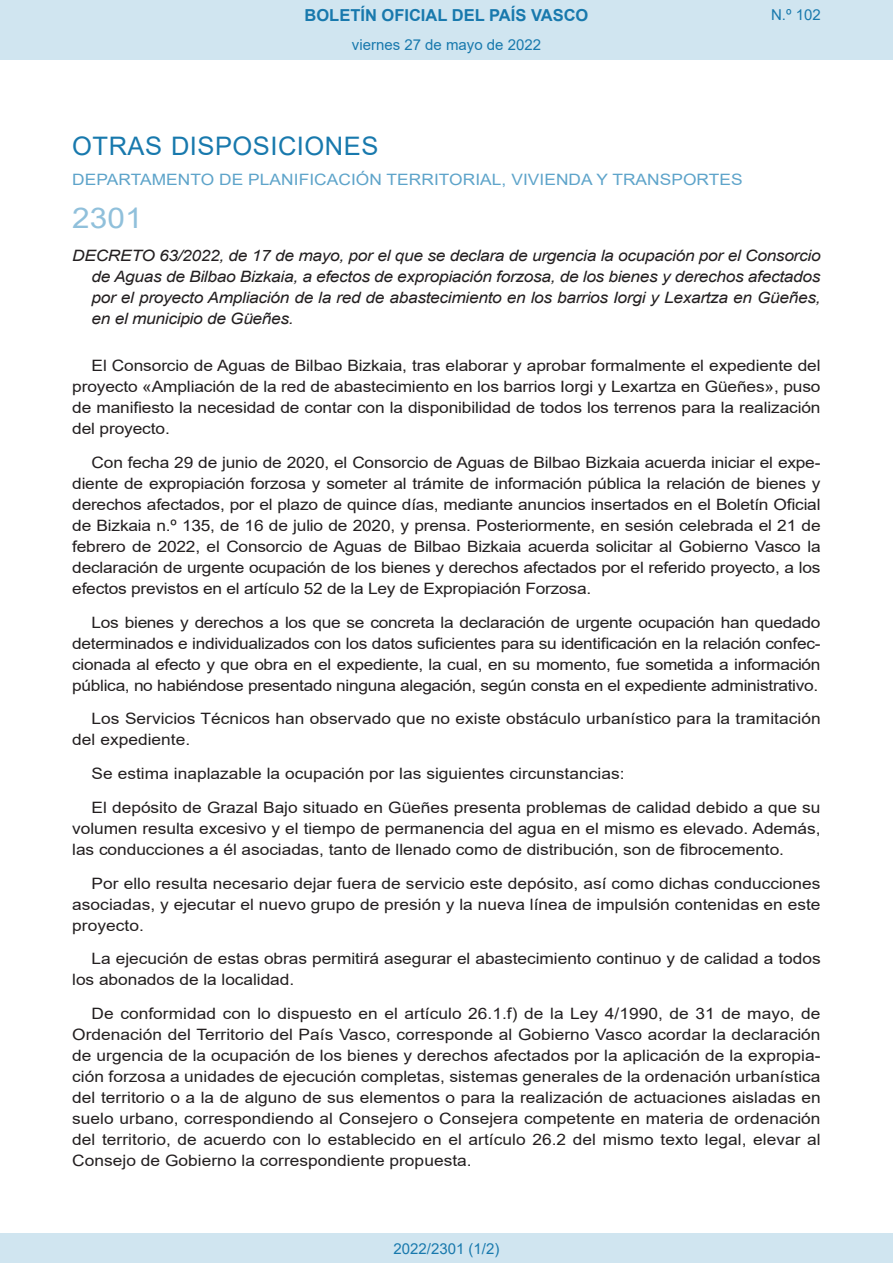
<style>
.page{position:relative;width:893px;height:1263px;background:#fff}
.page>*{position:absolute;margin:0;border:0;box-sizing:border-box;transform-origin:0 0}
.BOPVOrden{font:28.5px "Arial";color:#90c0db;scale:1.11 1}
.BOPVSeccion{font:25.5px "Arial";letter-spacing:.02em;color:#1879ad}
.t1{font:700 16.5px "Arial";color:#1879ad}
.BOPVDetalle{font:15.6px/21px "Arial";letter-spacing:-.005em;color:#231f20;text-align:justify;scale:1.11 1}
.BOPVTitulo{font:italic 15.6px/21px "Arial";letter-spacing:-.02em;color:#231f20;text-align:justify;scale:1.11 1}
.BOPVOrganismo{font:15.6px "Arial";letter-spacing:.005em;color:#5ea4ca;scale:1.11 1}
.Paginacion_Centro{font:15px "Arial";color:#1879ad}
</style>
<div class="page">
<div style="left:0;top:0;width:893px;height:60px;background:#d0e5f0"></div>
<div style="left:0;top:1233px;width:893px;height:30px;background:#d0e5f0"></div>
<p class="t1" style="left:305px;top:3px;width:285px">BOLETÍN OFICIAL DEL PAÍS VASCO</p>
<p class="Paginacion_Centro" style="left:352px;top:35px;width:191px">viernes 27 de mayo de 2022</p>
<p class="Paginacion_Centro" style="left:771px;top:5px;width:51px">N.º 102</p>
<p class="BOPVSeccion" style="left:72px;top:128px;width:308px">OTRAS DISPOSICIONES</p>
<p class="BOPVOrganismo" style="left:72px;top:169px;width:605px">DEPARTAMENTO DE PLANIFICACIÓN TERRITORIAL, VIVIENDA Y TRANSPORTES</p>
<p class="BOPVOrden" style="left:72px;top:198px;width:65px">2301</p>
<p class="BOPVTitulo" style="left:92px;top:246px;width:658px;text-indent:-19px">DECRETO 63/2022, de 17 de mayo, por el que se declara de urgencia la ocupación por el Consorcio de Aguas de Bilbao Bizkaia, a efectos de expropiación forzosa, de los bienes y derechos afectados por el proyecto Ampliación de la red de abastecimiento en los barrios Iorgi y Lexartza en Güeñes, en el municipio de Güeñes.</p>
<p class="BOPVDetalle" style="left:72px;top:355px;width:676px;text-indent:19px">El Consorcio de Aguas de Bilbao Bizkaia, tras elaborar y aprobar formalmente el expediente del proyecto «Ampliación de la red de abastecimiento en los barrios Iorgi y Lexartza en Güeñes», puso de manifiesto la necesidad de contar con la disponibilidad de todos los terrenos para la realización del proyecto.</p>
<p class="BOPVDetalle" style="left:72px;top:452px;width:676px;text-indent:19px">Con fecha 29 de junio de 2020, el Consorcio de Aguas de Bilbao Bizkaia acuerda iniciar el expe&shy;diente de expropiación forzosa y someter al trámite de información pública la relación de bienes y derechos afectados, por el plazo de quince días, mediante anuncios insertados en el Boletín Oficial de Bizkaia n.º 135, de 16 de julio de 2020, y prensa. Posteriormente, en sesión celebrada el 21 de febrero de 2022, el Consorcio de Aguas de Bilbao Bizkaia acuerda solicitar al Gobierno Vasco la declaración de urgente ocupación de los bienes y derechos afectados por el referido proyecto, a los efectos previstos en el artículo 52 de la Ley de Expropiación Forzosa.</p>
<p class="BOPVDetalle" style="left:72px;top:611px;width:676px;text-indent:19px">Los bienes y derechos a los que se concreta la declaración de urgente ocupación han quedado determinados e individualizados con los datos suficientes para su identificación en la relación confec&shy;cionada al efecto y que obra en el expediente, la cual, en su momento, fue sometida a información pública, no habiéndose presentado ninguna alegación, según consta en el expediente administrativo.</p>
<p class="BOPVDetalle" style="left:72px;top:708px;width:676px;text-indent:19px">Los Servicios Técnicos han observado que no existe obstáculo urbanístico para la tramitación del expediente.</p>
<p class="BOPVDetalle" style="left:92px;top:763px;width:482px">Se estima inaplazable la ocupación por las siguientes circunstancias:</p>
<p class="BOPVDetalle" style="left:72px;top:797px;width:676px;text-indent:19px">El depósito de Grazal Bajo situado en Güeñes presenta problemas de calidad debido a que su volumen resulta excesivo y el tiempo de permanencia del agua en el mismo es elevado. Además, las conducciones a él asociadas, tanto de llenado como de distribución, son de fibrocemento.</p>
<p class="BOPVDetalle" style="left:72px;top:872px;width:676px;text-indent:19px">Por ello resulta necesario dejar fuera de servicio este depósito, así como dichas conducciones asociadas, y ejecutar el nuevo grupo de presión y la nueva línea de impulsión contenidas en este proyecto.</p>
<p class="BOPVDetalle" style="left:72px;top:948px;width:676px;text-indent:19px">La ejecución de estas obras permitirá asegurar el abastecimiento continuo y de calidad a todos los abonados de la localidad.</p>
<p class="BOPVDetalle" style="left:72px;top:1003px;width:676px;text-indent:19px">De conformidad con lo dispuesto en el artículo 26.1.f) de la Ley 4/1990, de 31 de mayo, de Ordenación del Territorio del País Vasco, corresponde al Gobierno Vasco acordar la declaración de urgencia de la ocupación de los bienes y derechos afectados por la aplicación de la expropia&shy;ción forzosa a unidades de ejecución completas, sistemas generales de la ordenación urbanística del territorio o a la de alguno de sus elementos o para la realización de actuaciones aisladas en suelo urbano, correspondiendo al Consejero o Consejera competente en materia de ordenación del territorio, de acuerdo con lo establecido en el artículo 26.2 del mismo texto legal, elevar al Consejo de Gobierno la correspondiente propuesta.</p>
<p class="Paginacion_Centro" style="left:393px;top:1238px;width:107px">2022/2301 (1/2)</p>
</div>
